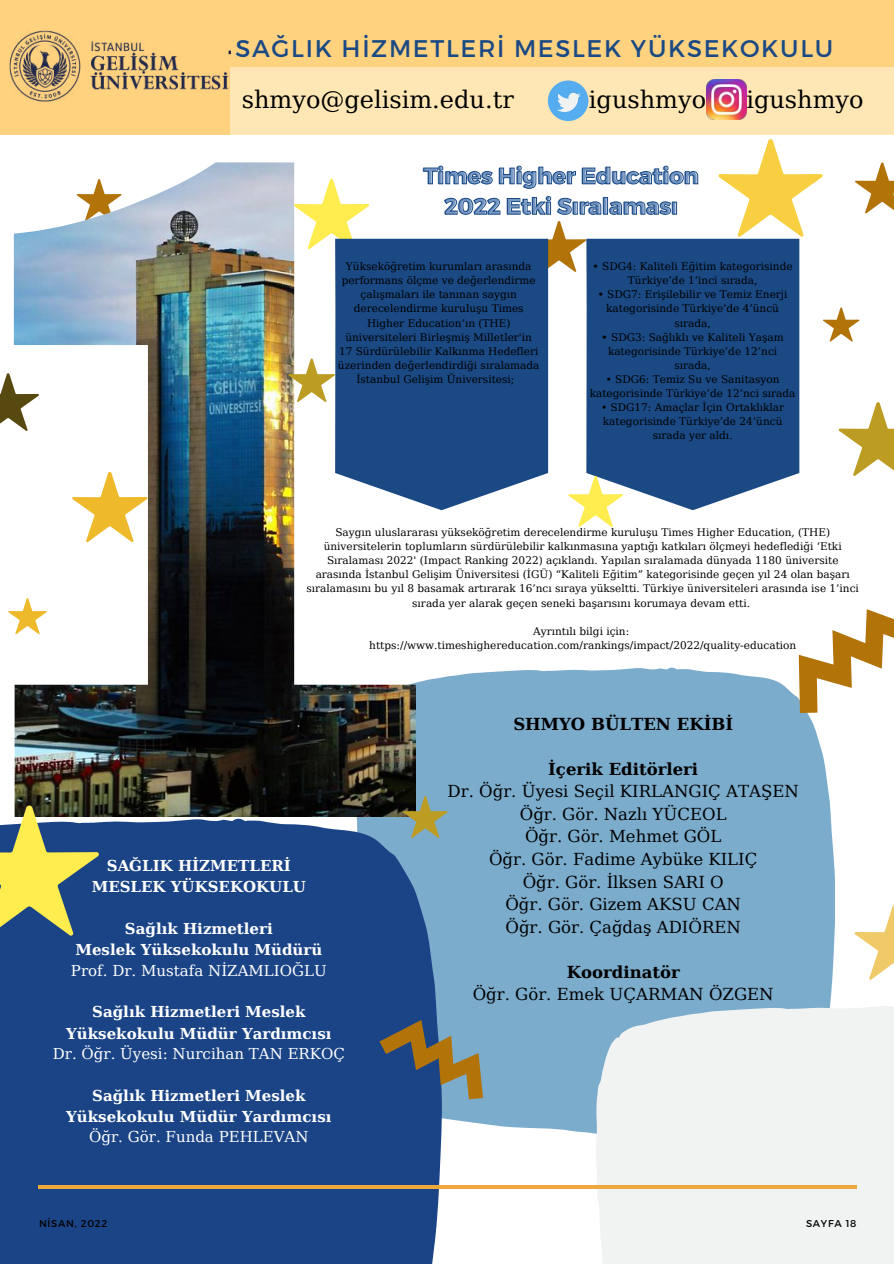
<style>
.page{position:relative;width:894px;height:1264px;background:#fff}
.page>*{position:absolute;margin:0;border:0;box-sizing:border-box;transform-origin:0 0}
.t1{font:24px "DejaVu Serif";color:#000}
.t2{font:24px "Montserrat";letter-spacing:.07em;color:#1a4984}
.t3{font:700 22.5px/30.5px "Montserrat";color:#7496c2;text-align:center}
.t4{font:16.5px/22.5px "DejaVu Serif";color:#000;text-align:center}
.t5{font:700 16.5px "DejaVu Serif";color:#000}
.t6{font:700 15px/21.5px "DejaVu Serif";color:#fff;text-align:center}
.t7{font:15px "DejaVu Serif";color:#fff}
.t8{font:10.5px/14px "DejaVu Serif";color:#000;text-align:center}
.t9{font:9.9px "Montserrat";letter-spacing:.07em;color:#000}
</style>
<div class="page">
<div style="left:0;top:0;width:893px;height:68px;background:#ffd280"></div>
<div style="left:356px;top:667px;width:478px;height:467px;background:#7baccc"></div>
<div style="left:0;top:818px;width:441px;height:445px;background:#1b4486"></div>
<div style="left:595px;top:1005px;width:298px;height:258px;background:#f1f2f2"></div>
<svg style="left:38px;top:1184px;width:818px;height:4px;fill:#eea83c"></svg>
<div style="left:0;top:67px;width:893px;height:68px;background:#ffe7b5"></div>
<div style="left:547px;top:80px;width:41px;height:41px;background:#55acee;border-radius:50%"></div>
<svg style="left:557px;top:93px;width:23px;height:19px"></svg>
<img style="left:706px;top:79px;width:40px;height:41px">
<div style="left:0;top:67px;width:230px;height:68px;background:#ffd280"></div>
<svg style="left:8px;top:611px;width:6px;height:5px"></svg>
<img style="left:14px;top:162px;width:401px;height:654px">
<svg style="left:531px;top:221px;width:55px;height:51px"></svg>
<svg style="left:335px;top:239px;width:213px;height:271px;background:#29558c"></svg>
<svg style="left:823px;top:307px;width:36px;height:35px"></svg>
<div style="left:586px;top:239px;width:213px;height:271px;background:#1a4984"></div>
<svg style="left:771px;top:609px;width:122px;height:111px"></svg>
<svg style="left:855px;top:162px;width:38px;height:52px"></svg>
<svg style="left:568px;top:475px;width:55px;height:52px"></svg>
<svg style="left:838px;top:402px;width:55px;height:74px"></svg>
<svg style="left:0;top:373px;width:39px;height:58px"></svg>
<svg style="left:718px;top:139px;width:105px;height:98px"></svg>
<svg style="left:288px;top:358px;width:47px;height:44px"></svg>
<svg style="left:379px;top:1005px;width:123px;height:104px"></svg>
<svg style="left:854px;top:906px;width:39px;height:74px"></svg>
<svg style="left:0;top:804px;width:100px;height:132px"></svg>
<svg style="left:402px;top:795px;width:46px;height:43px;background:#859378"></svg>
<svg style="left:423px;top:166px;width:275px;height:23px"></svg>
<svg style="left:444px;top:196px;width:232px;height:19px"></svg>
<img style="left:9px;top:30px;width:221px;height:72px">
<h1 class="t2" style="left:235px;top:33px;width:599px">SAĞLIK HİZMETLERİ MESLEK YÜKSEKOKULU</h1>
<h1 class="t1" style="left:242px;top:85px;width:273px">shmyo@gelisim.edu.tr</h1>
<h1 class="t1" style="left:588px;top:85px;width:119px">igushmyo</h1>
<h1 class="t1" style="left:746px;top:85px;width:119px">igushmyo</h1>
<h2 class="t3" style="left:422px;top:160px;width:277px">Times Higher Education<br>2022 Etki Sıralaması</h2>
<p class="t8" style="left:346px;top:260px;width:187px">Yükseköğretim kurumları arasında</p>
<p class="t8" style="left:341px;top:274px;width:195px">performans ölçme ve değerlendirme</p>
<p class="t8" style="left:360px;top:288px;width:158px">çalışmaları ile tanınan saygın</p>
<p class="t8" style="left:354px;top:302px;width:171px">derecelendirme kuruluşu Times</p>
<p class="t8" style="left:367px;top:316px;width:145px">Higher Education’ın (THE)</p>
<p class="t8" style="left:345px;top:330px;width:188px">üniversiteleri Birleşmiş Milletler'in</p>
<p class="t8" style="left:339px;top:344px;width:201px">17 Sürdürülebilir Kalkınma Hedefleri</p>
<p class="t8" style="left:338px;top:358px;width:203px">üzerinden değerlendirdiği sıralamada</p>
<p class="t8" style="left:356px;top:372px;width:159px">İstanbul Gelişim Üniversitesi;</p>
<p class="t8" style="left:592px;top:260px;width:201px">• SDG4: Kaliteli Eğitim kategorisinde<br>Türkiye’de 1’inci sırada,</p>
<p class="t8" style="left:597px;top:288px;width:191px">• SDG7: Erişilebilir ve Temiz Enerji kategorisinde Türkiye’de 4’üncü sırada,</p>
<p class="t8" style="left:601px;top:330px;width:183px">• SDG3: Sağlıklı ve Kaliteli Yaşam kategorisinde Türkiye’de 12’nci sırada,</p>
<p class="t8" style="left:589px;top:372px;width:207px">• SDG6: Temiz Su ve Sanitasyon kategorisinde Türkiye’de 12’nci sırada</p>
<p class="t8" style="left:601px;top:400px;width:185px">• SDG17: Amaçlar İçin Ortaklıklar kategorisinde Türkiye’de 24’üncü sırada yer aldı.</p>
<p class="t8" style="left:306px;top:526px;width:554px">Saygın uluslararası yükseköğretim derecelendirme kuruluşu Times Higher Education, (THE) üniversitelerin toplumların sürdürülebilir kalkınmasına yaptığı katkıları ölçmeyi hedeflediği ‘Etki Sıralaması 2022' (Impact Ranking 2022) açıklandı. Yapılan sıralamada dünyada 1180 üniversite arasında İstanbul Gelişim Üniversitesi (İGÜ) “Kaliteli Eğitim” kategorisinde geçen yıl 24 olan başarı sıralamasını bu yıl 8 basamak artırarak 16’ncı sıraya yükseltti. Türkiye üniversiteleri arasında ise 1’inci sırada yer alarak geçen seneki başarısını korumaya devam etti.</p>
<p class="t8" style="left:369px;top:624px;width:428px">Ayrıntılı bilgi için: https://www.timeshighereducation.com/rankings/impact/2022/quality-education</p>
<h3 class="t6" style="left:92px;top:855px;width:216px">SAĞLIK HİZMETLERİ<br>MESLEK YÜKSEKOKULU</h3>
<h3 class="t6" style="left:75px;top:918px;width:248px">Sağlık Hizmetleri<br>Meslek Yüksekokulu Müdürü</h3>
<h3 class="t7" style="left:71px;top:961px;width:257px">Prof. Dr. Mustafa NİZAMLIOĞLU</h3>
<h3 class="t6" style="left:66px;top:1001px;width:267px">Sağlık Hizmetleri Meslek<br>Yüksekokulu Müdür Yardımcısı</h3>
<h3 class="t7" style="left:53px;top:1045px;width:293px">Dr. Öğr. Üyesi: Nurcihan TAN ERKOÇ</h3>
<h3 class="t6" style="left:66px;top:1084px;width:267px">Sağlık Hizmetleri Meslek<br>Yüksekokulu Müdür Yardımcısı</h3>
<h3 class="t7" style="left:89px;top:1128px;width:221px">Öğr. Gör. Funda PEHLEVAN</h3>
<h3 class="t5" style="left:513px;top:714px;width:221px">SHMYO BÜLTEN EKİBİ</h3>
<h3 class="t5" style="left:548px;top:759px;width:151px">İçerik Editörleri</h3>
<h3 class="t4" style="left:447px;top:780px;width:352px">Dr. Öğr. Üyesi Seçil KIRLANGIÇ ATAŞEN<br>Öğr. Gör. Nazlı YÜCEOL<br>Öğr. Gör. Mehmet GÖL<br>Öğr. Gör. Fadime Aybüke KILIÇ<br>Öğr. Gör. İlksen SARI O<br>Öğr. Gör. Gizem AKSU CAN<br>Öğr. Gör. Çağdaş ADIÖREN</h3>
<h3 class="t5" style="left:566px;top:962px;width:114px">Koordinatör</h3>
<h3 class="t4" style="left:472px;top:983px;width:302px">Öğr. Gör. Emek UÇARMAN ÖZGEN</h3>
<p class="t9" style="left:39px;top:1216px;width:70px">NİSAN, 2022</p>
<p class="t9" style="left:805px;top:1216px;width:52px">SAYFA 18</p>
</div>
